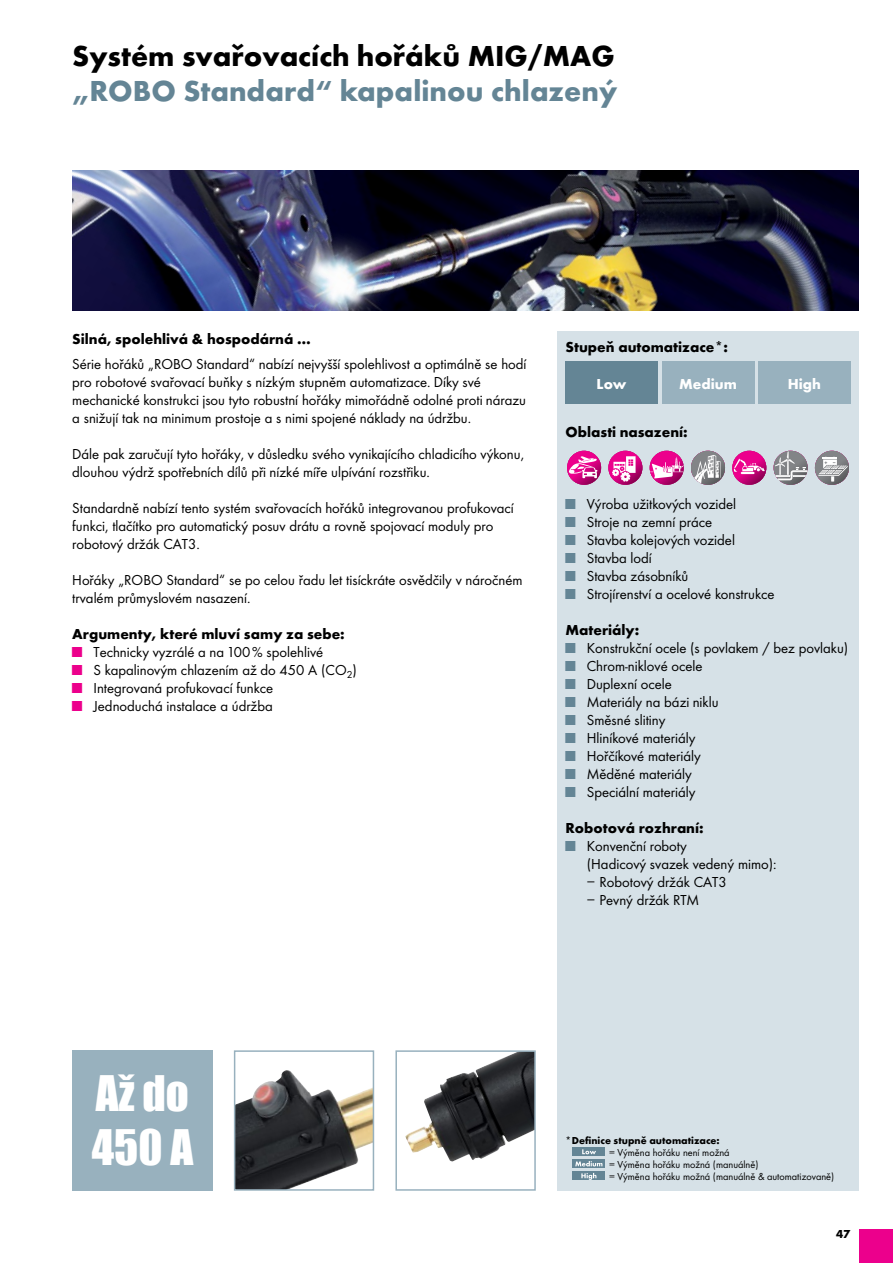
<style>
.page{position:relative;width:893px;height:1263px;background:#fff}
.page>*{position:absolute;margin:0;border:0;box-sizing:border-box;transform-origin:0 0}
.t1{font:45px/54px "Impact";color:#fff}
.t2{font:700 30px "Futura TOT";color:#648595}
.t3{font:700 30px "Futura TOT";color:#000}
.t4{font:15px/18px "Futura TOT Boo";color:#000}
.t5{font:700 15px "Futura TOT";color:#000}
.t6{font:700 15px "Futura TOT";color:#fff}
.t7{font:700 12px "Futura TOT";color:#000}
.t8{font:10.5px/12px "Futura TOT Boo";color:#000}
.t9{font:700 10.5px "Futura TOT";color:#000}
.s1{color:#ec008c}
.s2{color:#648595}
.s3{font-family:"Futura TOT Boo";font-weight:400}
</style>
<div class="page">
<div style="left:859px;top:1229px;width:34px;height:34px;background:#ec008c"></div>
<div style="left:557px;top:332px;width:302px;height:859px;background:#d6e1e7"></div>
<div style="left:72px;top:1050px;width:141px;height:141px;background:#98b1be"></div>
<img style="left:72px;top:170px;width:787px;height:140px">
<img style="left:405px;top:1053px;width:128px;height:109px">
<div style="left:395px;top:1050px;width:141px;height:141px;border:2px solid #98b1be"></div>
<img style="left:237px;top:1070px;width:134px;height:118px">
<div style="left:234px;top:1050px;width:140px;height:141px;border:2px solid #98b1be"></div>
<svg style="left:774px;top:451px;width:34px;height:34px"></svg>
<svg style="left:691px;top:451px;width:34px;height:34px"></svg>
<svg style="left:815px;top:451px;width:34px;height:34px"></svg>
<svg style="left:608px;top:451px;width:34px;height:34px"></svg>
<svg style="left:650px;top:451px;width:34px;height:34px"></svg>
<svg style="left:567px;top:451px;width:34px;height:34px"></svg>
<svg style="left:732px;top:451px;width:34px;height:34px"></svg>
<div style="left:573px;top:1147px;width:32px;height:9px;background:#648595"></div>
<svg style="left:582px;top:1149px;width:14px;height:5px"></svg>
<svg style="left:573px;top:1160px;width:32px;height:8px"></svg>
<svg style="left:575px;top:1161px;width:27px;height:5px"></svg>
<div style="left:573px;top:1171px;width:32px;height:9px;background:#648595"></div>
<svg style="left:581px;top:1173px;width:15px;height:7px"></svg>
<div style="left:566px;top:361px;width:92px;height:43px;background:#648595"></div>
<div style="left:758px;top:361px;width:92px;height:43px;background:#98b1be"></div>
<div style="left:662px;top:361px;width:92px;height:43px;background:#98b1be"></div>
<h2 class="t3" style="left:72px;top:38px;width:544px">Systém svařovacích hořáků MIG/MAG</h2>
<h2 class="t2" style="left:72px;top:73px;width:546px">„ROBO Standard“ kapalinou chlazený</h2>
<p class="t5" style="left:72px;top:329px;width:240px">Silná, spolehlivá &amp; hospodárná …</p>
<p class="t4" style="left:72px;top:355px;width:456px">Série hořáků „ROBO Standard“ nabízí nejvyšší spolehlivost a optimálně se hodí pro robotové svařovací buňky s nízkým stupněm automatizace. Díky své mechanické konstrukci jsou tyto robustní hořáky mimořádně odolné proti nárazu a snižují tak na minimum prostoje a s nimi spojené náklady na údržbu.</p>
<p class="t4" style="left:72px;top:445px;width:453px">Dále pak zaručují tyto hořáky, v důsledku svého vynikajícího chladicího výkonu, dlouhou výdrž spotřebních dílů při nízké míře ulpívání rozstřiku.</p>
<p class="t4" style="left:72px;top:499px;width:443px">Standardně nabízí tento systém svařovacích hořáků integrovanou profukovací funkci, tlačítko pro automatický posuv drátu a rovně spojovací moduly pro robotový držák CAT3.</p>
<p class="t4" style="left:72px;top:571px;width:452px">Hořáky „ROBO Standard“ se po celou řadu let tisíckráte osvědčily v náročném trvalém průmyslovém nasazení.</p>
<p class="t5" style="left:72px;top:624px;width:274px">Argumenty, které mluví samy za sebe:</p>
<p class="t4" style="left:72px;top:643px;width:252px"><span class="s1">■</span> Technicky vyzrálé a na 100% spolehlivé</p>
<p class="t4" style="left:72px;top:661px;width:286px"><span class="s1">■</span> S kapalinovým chlazením až do 450 A (CO<sub>2</sub>)</p>
<p class="t4" style="left:72px;top:679px;width:203px"><span class="s1">■</span> Integrovaná profukovací funkce</p>
<p class="t4" style="left:72px;top:697px;width:202px"><span class="s1">■</span> Jednoduchá instalace a údržba</p>
<p class="t5" style="left:565px;top:338px;width:164px">Stupeň automatizace*:</p>
<p class="t6" style="left:597px;top:374px;width:31px">Low</p>
<p class="t6" style="left:679px;top:374px;width:59px">Medium</p>
<p class="t6" style="left:788px;top:374px;width:35px">High</p>
<p class="t5" style="left:566px;top:423px;width:124px">Oblasti nasazení:</p>
<p class="t4" style="left:566px;top:495px;width:172px"><span class="s2">■</span> Výroba užitkových vozidel</p>
<p class="t4" style="left:566px;top:513px;width:148px"><span class="s2">■</span> Stroje na zemní práce</p>
<p class="t4" style="left:566px;top:531px;width:171px"><span class="s2">■</span> Stavba kolejových vozidel</p>
<p class="t4" style="left:566px;top:549px;width:88px"><span class="s2">■</span> Stavba lodí</p>
<p class="t4" style="left:566px;top:567px;width:124px"><span class="s2">■</span> Stavba zásobníků</p>
<p class="t4" style="left:566px;top:585px;width:210px"><span class="s2">■</span> Strojírenství a ocelové konstrukce</p>
<p class="t5" style="left:566px;top:621px;width:75px">Materiály:</p>
<p class="t4" style="left:566px;top:639px;width:284px"><span class="s2">■</span> Konstrukční ocele (s povlakem / bez povlaku)</p>
<p class="t4" style="left:566px;top:657px;width:138px"><span class="s2">■</span> Chrom-niklové ocele</p>
<p class="t4" style="left:566px;top:675px;width:108px"><span class="s2">■</span> Duplexní ocele</p>
<p class="t4" style="left:566px;top:693px;width:155px"><span class="s2">■</span> Materiály na bázi niklu</p>
<p class="t4" style="left:566px;top:711px;width:102px"><span class="s2">■</span> Směsné slitiny</p>
<p class="t4" style="left:566px;top:729px;width:131px"><span class="s2">■</span> Hliníkové materiály</p>
<p class="t4" style="left:566px;top:747px;width:137px"><span class="s2">■</span> Hořčíkové materiály</p>
<p class="t4" style="left:566px;top:765px;width:128px"><span class="s2">■</span> Měděné materiály</p>
<p class="t4" style="left:566px;top:783px;width:131px"><span class="s2">■</span> Speciální materiály</p>
<p class="t5" style="left:566px;top:819px;width:140px">Robotová rozhraní:</p>
<p class="t4" style="left:587px;top:837px;width:191px;text-indent:-21px"><span class="s2">■</span> Konvenční roboty<br>(Hadicový svazek vedený mimo): − Robotový držák CAT3<br>− Pevný držák RTM</p>
<h1 class="t1" style="left:92px;top:1065px;width:103px">Až do<br>450 A</h1>
<p class="t9" style="left:566px;top:1134px;width:156px"><span class="s3">*</span>Definice stupně automatizace:</p>
<p class="t8" style="left:609px;top:1146px;width:227px">= Výměna hořáku není možná<br>= Výměna hořáku možná (manuálně)<br>= Výměna hořáku možná (manuálně &amp; automatizovaně)</p>
<p class="t7" style="left:836px;top:1227px;width:16px">47</p>
</div>
